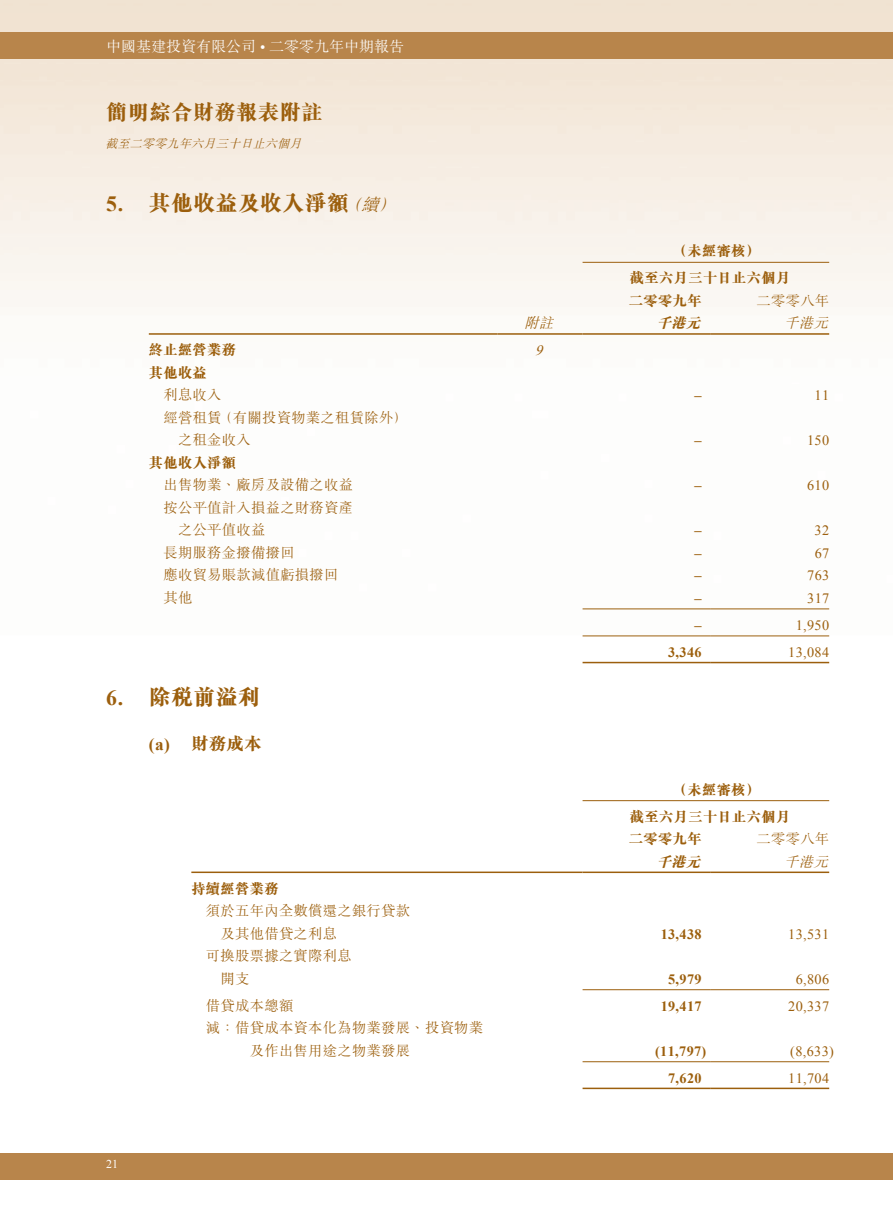
<style>
.page{position:relative;width:893px;height:1212px;background:#fff}
.page>*{position:absolute;margin:0;border:0;box-sizing:border-box;transform-origin:0 0}
.t1{font:800 21.75px "M Sung HK";letter-spacing:.025em;color:#9c5f0d}
.t2{font:800 21px "M Sung HK";letter-spacing:.035em;color:#9c5f0d}
.t3{font:800 17.25px "M Sung HK";color:#9c5f0d}
.t4{font:300 15px "M Sung HK";color:#fff}
.t5{font:300 14.25px/22.5px "M Sung HK";letter-spacing:.025em;color:#9c5f0d}
.t6{font:800 14.25px/27px "M Sung HK";letter-spacing:.025em;color:#9c5f0d}
.t7{font:14.25px "Times New Roman";letter-spacing:.025em;color:#9c5f0d}
.t8{font:700 14.25px "Times New Roman";letter-spacing:.025em;color:#9c5f0d}
.t9{font:italic 300 14.25px "M Sung HK";color:#9c5f0d}
.t10{font:italic 800 14.25px "M Sung HK";color:#9c5f0d}
.t11{font:italic 14.25px "Times New Roman";color:#9c5f0d}
.t12{font:italic 300 12px "M Sung HK";color:#9c5f0d}
.t13{font:12px "Times New Roman";color:#fff}
.s1{font-family:"Times New Roman";font-weight:400}
.s2{font-family:"Times New Roman";font-weight:700}
.s3{font-weight:300;font-style:italic;font-size:17.25px}
</style>
<div class="page">
<img style="left:0;top:0;width:893px;height:1180px">
<div style="left:0;top:33px;width:893px;height:26px;background:#b8854b"></div>
<div style="left:0;top:1153px;width:893px;height:26px;background:#b8854b"></div>
<hr style="left:583px;top:262px;width:246px;height:1px;background:#9c5f0d">
<hr style="left:149px;top:333px;width:348px;height:2px;background:#9c5f0d">
<hr style="left:497px;top:333px;width:86px;height:2px;background:#9c5f0d">
<hr style="left:583px;top:333px;width:127px;height:2px;background:#9c5f0d">
<hr style="left:710px;top:333px;width:119px;height:2px;background:#9c5f0d">
<hr style="left:583px;top:608px;width:127px;height:1px;background:#9c5f0d">
<hr style="left:710px;top:608px;width:119px;height:1px;background:#9c5f0d">
<hr style="left:583px;top:635px;width:127px;height:1px;background:#9c5f0d">
<hr style="left:710px;top:635px;width:119px;height:1px;background:#9c5f0d">
<hr style="left:583px;top:662px;width:127px;height:1px;background:#9c5f0d">
<hr style="left:710px;top:662px;width:119px;height:1px;background:#9c5f0d">
<hr style="left:583px;top:800px;width:246px;height:1px;background:#9c5f0d">
<hr style="left:191px;top:871px;width:392px;height:2px;background:#9c5f0d">
<hr style="left:583px;top:871px;width:127px;height:2px;background:#9c5f0d">
<hr style="left:710px;top:871px;width:119px;height:2px;background:#9c5f0d">
<hr style="left:583px;top:989px;width:127px;height:1px;background:#9c5f0d">
<hr style="left:710px;top:989px;width:119px;height:1px;background:#9c5f0d">
<hr style="left:583px;top:1061px;width:127px;height:1px;background:#9c5f0d">
<hr style="left:710px;top:1061px;width:119px;height:1px;background:#9c5f0d">
<hr style="left:583px;top:1087px;width:127px;height:2px;background:#9c5f0d">
<hr style="left:710px;top:1087px;width:119px;height:2px;background:#9c5f0d">
<p class="t4" style="left:106px;top:36px;width:299px">中國基建投資有限公司 <span class="s1">•</span> 二零零九年中期報告</p>
<h2 class="t2" style="left:106px;top:98px;width:218px">簡明綜合財務報表附註</h2>
<p class="t12" style="left:105px;top:135px;width:202px">截至二零零九年六月三十日止六個月</p>
<h1 class="t1" style="left:106px;top:188px;width:297px"><span class="s2">5.</span> 其他收益及收入淨額<span class="s3">（續）</span></h1>
<p class="t6" style="left:630px;top:237px;width:162px;text-indent:43px">（未經審核）<br>截至六月三十日止六個月</p>
<p class="t6" style="left:629px;top:286px;width:74px">二零零九年</p>
<p class="t5" style="left:756px;top:289px;width:74px">二零零八年</p>
<p class="t9" style="left:524px;top:313px;width:35px">附註</p>
<p class="t10" style="left:657px;top:313px;width:50px">千港元</p>
<p class="t9" style="left:784px;top:313px;width:50px">千港元</p>
<p class="t6" style="left:149px;top:336px;width:89px">終止經營業務</p>
<p class="t11" style="left:535px;top:341px;width:14px">9</p>
<p class="t6" style="left:149px;top:359px;width:60px">其他收益</p>
<p class="t5" style="left:163px;top:383px;width:60px">利息收入</p>
<p class="t8" style="left:694px;top:386px;width:9px">–</p>
<p class="t7" style="left:815px;top:386px;width:16px">11</p>
<p class="t5" style="left:178px;top:406px;width:231px;text-indent:-15px">經營租賃（有關投資物業之租賃除外）之租金收入</p>
<p class="t8" style="left:694px;top:431px;width:9px">–</p>
<p class="t7" style="left:807px;top:431px;width:24px">150</p>
<p class="t6" style="left:149px;top:449px;width:89px">其他收入淨額</p>
<p class="t5" style="left:163px;top:473px;width:191px">出售物業、廠房及設備之收益</p>
<p class="t8" style="left:694px;top:476px;width:9px">–</p>
<p class="t7" style="left:807px;top:476px;width:24px">610</p>
<p class="t5" style="left:178px;top:496px;width:176px;text-indent:-15px">按公平值計入損益之財務資產之公平值收益</p>
<p class="t8" style="left:694px;top:521px;width:9px">–</p>
<p class="t7" style="left:815px;top:521px;width:16px">32</p>
<p class="t5" style="left:163px;top:541px;width:133px">長期服務金撥備撥回</p>
<p class="t8" style="left:695px;top:543px;width:9px">–</p>
<p class="t7" style="left:815px;top:544px;width:16px">67</p>
<p class="t5" style="left:163px;top:563px;width:176px">應收貿易賬款減值虧損撥回</p>
<p class="t8" style="left:695px;top:566px;width:9px">–</p>
<p class="t7" style="left:807px;top:566px;width:24px">763</p>
<p class="t5" style="left:164px;top:586px;width:30px">其他</p>
<p class="t8" style="left:695px;top:588px;width:9px">–</p>
<p class="t7" style="left:807px;top:589px;width:24px">317</p>
<p class="t8" style="left:694px;top:615px;width:9px">–</p>
<p class="t7" style="left:796px;top:616px;width:35px">1,950</p>
<p class="t8" style="left:668px;top:642px;width:35px">3,346</p>
<p class="t7" style="left:788px;top:643px;width:42px">13,084</p>
<h1 class="t1" style="left:106px;top:681px;width:155px"><span class="s2">6.</span> 除稅前溢利</h1>
<p class="t3" style="left:149px;top:731px;width:114px"><span class="s2">(a)</span> 財務成本</p>
<p class="t6" style="left:630px;top:775px;width:162px;text-indent:43px">（未經審核）<br>截至六月三十日止六個月</p>
<p class="t6" style="left:629px;top:825px;width:74px">二零零九年</p>
<p class="t5" style="left:756px;top:827px;width:74px">二零零八年</p>
<p class="t10" style="left:657px;top:851px;width:50px">千港元</p>
<p class="t9" style="left:784px;top:851px;width:50px">千港元</p>
<p class="t6" style="left:191px;top:874px;width:89px">持續經營業務</p>
<p class="t5" style="left:221px;top:899px;width:191px;text-indent:-15px">須於五年內全數償還之銀行貸款及其他借貸之利息</p>
<p class="t8" style="left:661px;top:924px;width:42px">13,438</p>
<p class="t7" style="left:788px;top:924px;width:42px">13,531</p>
<p class="t5" style="left:221px;top:944px;width:133px;text-indent:-15px">可換股票據之實際利息開支</p>
<p class="t8" style="left:668px;top:969px;width:35px">5,979</p>
<p class="t7" style="left:796px;top:969px;width:35px">6,806</p>
<p class="t13" style="left:106px;top:1156px;width:13px">21</p>
<p class="t5" style="left:206px;top:994px;width:89px">借貸成本總額</p>
<p class="t8" style="left:661px;top:996px;width:42px">19,417</p>
<p class="t7" style="left:788px;top:996px;width:42px">20,337</p>
<p class="t5" style="left:250px;top:1016px;width:235px;text-indent:-44px">減：借貸成本資本化為物業發展、投資物業及作出售用途之物業發展</p>
<p class="t8" style="left:655px;top:1041px;width:53px">(11,797)</p>
<p class="t7" style="left:790px;top:1041px;width:45px">(8,633)</p>
<p class="t8" style="left:668px;top:1068px;width:35px">7,620</p>
<p class="t7" style="left:788px;top:1068px;width:42px">11,704</p>
</div>
